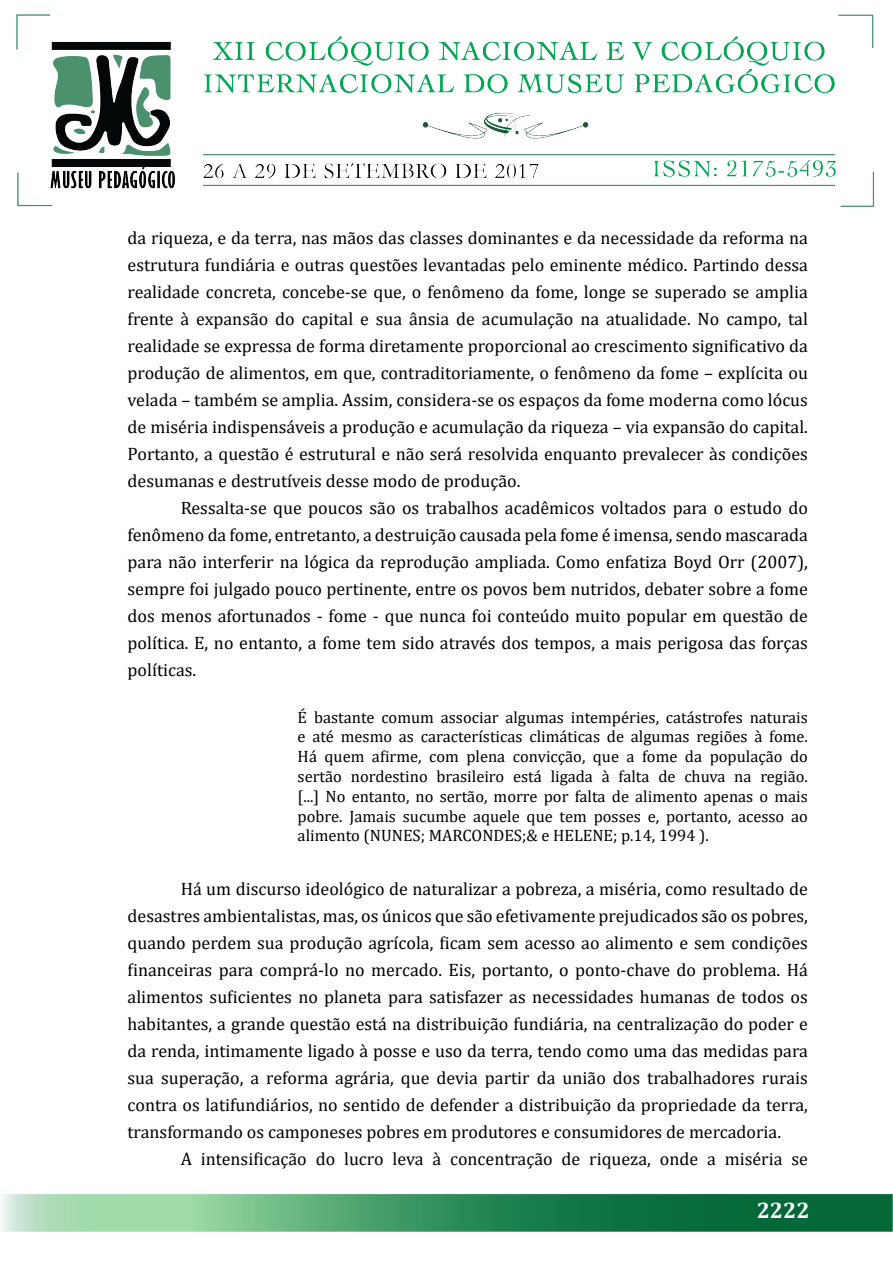
<style>
.page{position:relative;width:893px;height:1263px;background:#fff}
.page>*{position:absolute;margin:0;border:0;box-sizing:border-box;transform-origin:0 0}
.t1{font:700 22.5px "Cambria";color:#fff}
.t2{font:18px/27px "Cambria";color:#000;text-align:justify}
.t3{font:16.5px/19.8px "Cambria";color:#000;text-align:justify}
</style>
<div class="page">
<img style="left:2px;top:14px;width:890px;height:1218px">
<p class="t2" style="left:128px;top:224px;width:682px">da riqueza, e da terra, nas mãos das classes dominantes e da necessidade da reforma na estrutura fundiária e outras questões levantadas pelo eminente médico. Partindo dessa realidade concreta, concebe-se que, o fenômeno da fome, longe se superado se amplia frente à expansão do capital e sua ânsia de acumulação na atualidade. No campo, tal realidade se expressa de forma diretamente proporcional ao crescimento significativo da produção de alimentos, em que, contraditoriamente, o fenômeno da fome – explícita ou velada – também se amplia. Assim, considera-se os espaços da fome moderna como lócus de miséria indispensáveis a produção e acumulação da riqueza – via expansão do capital.<br>Portanto, a questão é estrutural e não será resolvida enquanto prevalecer às condições desumanas e destrutíveis desse modo de produção.</p>
<p class="t2" style="left:128px;top:494px;width:682px;text-indent:53px">Ressalta-se que poucos são os trabalhos acadêmicos voltados para o estudo do fenômeno da fome, entretanto, a destruição causada pela fome é imensa, sendo mascarada para não interferir na lógica da reprodução ampliada. Como enfatiza Boyd Orr (2007), sempre foi julgado pouco pertinente, entre os povos bem nutridos, debater sobre a fome dos menos afortunados - fome - que nunca foi conteúdo muito popular em questão de política. E, no entanto, a fome tem sido através dos tempos, a mais perigosa das forças políticas.</p>
<p class="t3" style="left:298px;top:707px;width:512px">É bastante comum associar algumas intempéries, catástrofes naturais e até mesmo as características climáticas de algumas regiões à fome.<br>Há quem afirme, com plena convicção, que a fome da população do sertão nordestino brasileiro está ligada à falta de chuva na região. [...] No entanto, no sertão, morre por falta de alimento apenas o mais pobre. Jamais sucumbe aquele que tem posses e, portanto, acesso ao alimento (NUNES; MARCONDES;&amp; e HELENE; p.14, 1994 ).</p>
<p class="t2" style="left:128px;top:875px;width:682px;text-indent:53px">Há um discurso ideológico de naturalizar a pobreza, a miséria, como resultado de desastres ambientalistas, mas, os únicos que são efetivamente prejudicados são os pobres, quando perdem sua produção agrícola, ficam sem acesso ao alimento e sem condições financeiras para comprá-lo no mercado. Eis, portanto, o ponto-chave do problema. Há alimentos suficientes no planeta para satisfazer as necessidades humanas de todos os habitantes, a grande questão está na distribuição fundiária, na centralização do poder e da renda, intimamente ligado à posse e uso da terra, tendo como uma das medidas para sua superação, a reforma agrária, que devia partir da união dos trabalhadores rurais contra os latifundiários, no sentido de defender a distribuição da propriedade da terra, transformando os camponeses pobres em produtores e consumidores de mercadoria.</p>
<p class="t2" style="left:181px;top:1145px;width:629px">A intensificação do lucro leva à concentração de riqueza, onde a miséria se</p>
<p class="t1" style="left:757px;top:1195px;width:55px">2222</p>
</div>
